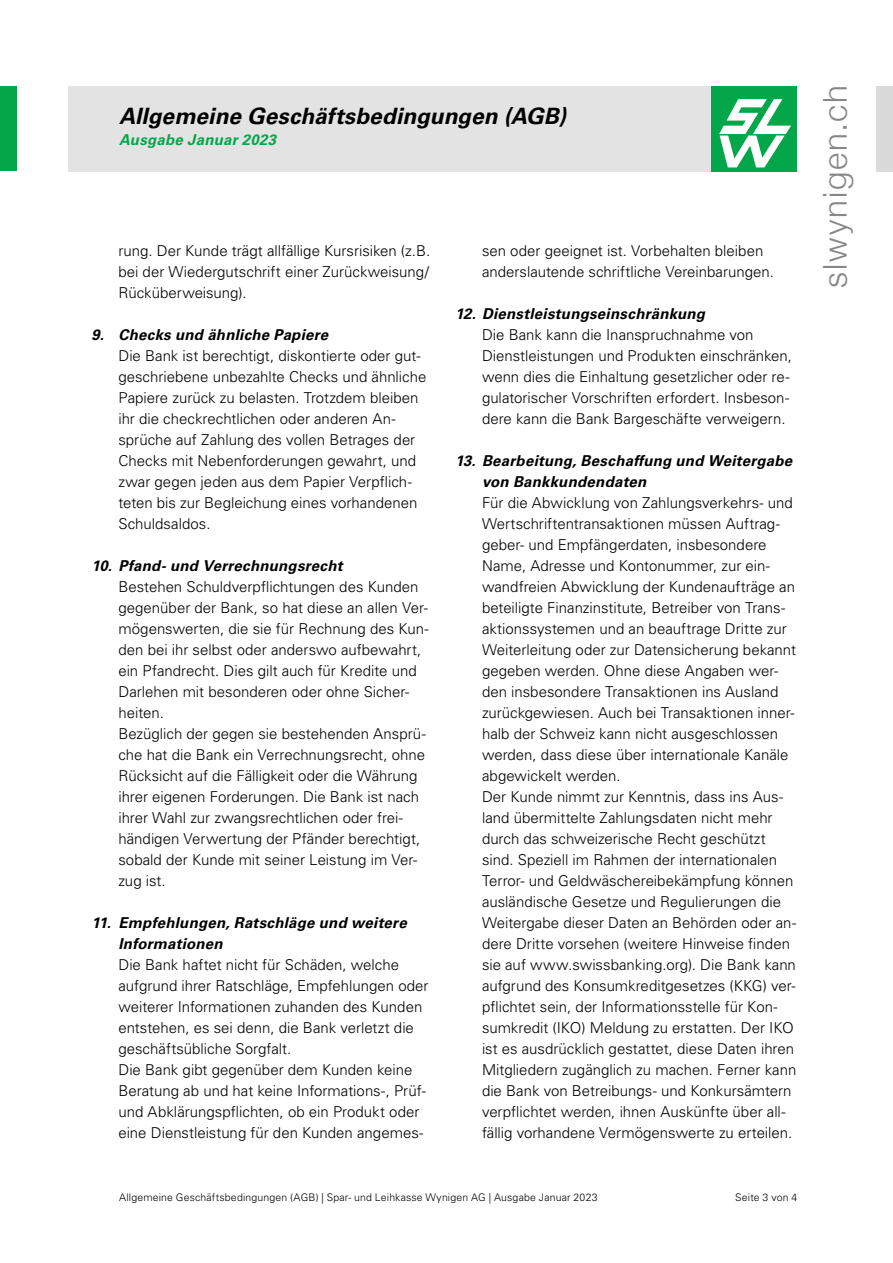
<style>
.page{position:relative;width:893px;height:1263px;background:#fff}
.page>*{position:absolute;margin:0;border:0;box-sizing:border-box;transform-origin:0 0}
.t1{font:300 33px "Helvetica Neue";letter-spacing:.06em;color:#878787}
.t2{font:italic 700 22.5px "Univers LT Pro 65";letter-spacing:.005em;color:#000}
.t3{font:300 15px/21px "Univers LT Pro 45";color:#000}
.t4{font:italic 700 15px/21px "Univers LT Pro 65";letter-spacing:.015em;color:#000}
.t5{font:italic 700 15px "Univers LT Pro 65";letter-spacing:.015em;color:#04a64a}
.t6{font:300 10.5px "Univers LT Pro 45";letter-spacing:.015em;color:#000}
</style>
<div class="page">
<div style="left:0;top:86px;width:17px;height:85px;background:#04a64a"></div>
<div style="left:68px;top:86px;width:644px;height:85px;background:#e3e3e3"></div>
<div style="left:876px;top:86px;width:17px;height:85px;background:#dadada"></div>
<div style="left:712px;top:86px;width:85px;height:85px;background:#04a64a"></div>
<svg style="left:719px;top:99px;width:72px;height:68px"></svg>
<h2 class="t2" style="left:119px;top:100px;width:448px">Allgemeine Geschäftsbedingungen (AGB)</h2>
<p class="t5" style="left:119px;top:129px;width:158px">Ausgabe Januar 2023</p>
<p class="t3" style="left:118px;top:240px;width:313px;text-align:justify">rung. Der Kunde trägt allfällige Kursrisiken (z.B. bei der Wiedergutschrift einer Zurückweisung/ Rücküberweisung).</p>
<p class="t4" style="left:91px;top:324px;width:238px">9. Checks und ähnliche Papiere</p>
<p class="t3" style="left:118px;top:345px;width:309px">Die Bank ist berechtigt, diskontierte oder gut&shy;geschriebene unbezahlte Checks und ähnliche Papiere zurück zu belasten. Trotzdem bleiben ihr die checkrechtlichen oder anderen An&shy;sprüche auf Zahlung des vollen Betrages der Checks mit Nebenforderungen gewahrt, und zwar gegen jeden aus dem Papier Verpflich&shy;teten bis zur Begleichung eines vorhandenen Schuldsaldos.</p>
<p class="t4" style="left:91px;top:555px;width:253px">10. Pfand- und Verrechnungsrecht</p>
<p class="t3" style="left:118px;top:576px;width:312px">Bestehen Schuldverpflichtungen des Kunden gegenüber der Bank, so hat diese an allen Ver&shy;mögenswerten, die sie für Rechnung des Kun&shy;den bei ihr selbst oder anderswo aufbewahrt, ein Pfandrecht. Dies gilt auch für Kredite und Darlehen mit besonderen oder ohne Sicher&shy;heiten.<br>Bezüglich der gegen sie bestehenden Ansprü&shy;che hat die Bank ein Verrechnungsrecht, ohne Rücksicht auf die Fälligkeit oder die Währung ihrer eigenen Forderungen. Die Bank ist nach ihrer Wahl zur zwangsrechtlichen oder frei&shy;händigen Verwertung der Pfänder berechtigt, sobald der Kunde mit seiner Leistung im Ver&shy;zug ist.</p>
<p class="t4" style="left:118px;top:912px;width:290px;text-indent:-27px">11. Empfehlungen, Ratschläge und weitere<br>Informationen</p>
<p class="t3" style="left:118px;top:954px;width:312px">Die Bank haftet nicht für Schäden, welche aufgrund ihrer Ratschläge, Empfehlungen oder weiterer Informationen zuhanden des Kunden entstehen, es sei denn, die Bank verletzt die geschäftsübliche Sorgfalt.<br>Die Bank gibt gegenüber dem Kunden keine Beratung ab und hat keine Informations-, Prüf&shy;und Abklärungspflichten, ob ein Produkt oder eine Dienstleistung für den Kunden angemes-</p>
<p class="t3" style="left:482px;top:240px;width:294px">sen oder geeignet ist. Vorbehalten bleiben anderslautende schriftliche Vereinbarungen.</p>
<p class="t4" style="left:455px;top:303px;width:252px">12. Dienstleistungseinschränkung</p>
<p class="t3" style="left:482px;top:324px;width:312px">Die Bank kann die Inanspruchnahme von Dienstleistungen und Produkten einschränken, wenn dies die Einhaltung gesetzlicher oder re&shy;gulatorischer Vorschriften erfordert. Insbeson&shy;dere kann die Bank Bargeschäfte verweigern.</p>
<p class="t4" style="left:482px;top:450px;width:312px;text-indent:-27px">13. Bearbeitung, Beschaffung und Weitergabe von Bankkundendaten</p>
<p class="t3" style="left:482px;top:492px;width:316px">Für die Abwicklung von Zahlungsverkehrs- und Wertschriftentransaktionen müssen Auftrag&shy;geber- und Empfängerdaten, insbesondere Name, Adresse und Kontonummer, zur ein&shy;wandfreien Abwicklung der Kundenaufträge an beteiligte Finanzinstitute, Betreiber von Trans&shy;aktionssystemen und an beauftrage Dritte zur Weiterleitung oder zur Datensicherung bekannt gegeben werden. Ohne diese Angaben wer&shy;den insbesondere Transaktionen ins Ausland zurückgewiesen. Auch bei Transaktionen inner&shy;halb der Schweiz kann nicht ausgeschlossen werden, dass diese über internationale Kanäle abgewickelt werden.<br>Der Kunde nimmt zur Kenntnis, dass ins Aus&shy;land übermittelte Zahlungsdaten nicht mehr durch das schweizerische Recht geschützt sind. Speziell im Rahmen der internationalen Terror- und Geldwäschereibekämpfung können ausländische Gesetze und Regulierungen die Weitergabe dieser Daten an Behörden oder an&shy;dere Dritte vorsehen (weitere Hinweise finden sie auf www.swissbanking.org). Die Bank kann aufgrund des Konsumkreditgesetzes (KKG) ver&shy;pflichtet sein, der Informationsstelle für Kon&shy;sumkredit (IKO) Meldung zu erstatten. Der IKO ist es ausdrücklich gestattet, diese Daten ihren Mitgliedern zugänglich zu machen. Ferner kann die Bank von Betreibungs- und Konkursämtern verpflichtet werden, ihnen Auskünfte über all&shy;fällig vorhandene Vermögenswerte zu erteilen.</p>
<p class="t6" style="left:119px;top:1191px;width:480px">Allgemeine Geschäftsbedingungen (AGB) | Spar- und Leihkasse Wynigen AG | Ausgabe Januar 2023</p>
<p class="t6" style="left:735px;top:1191px;width:64px">Seite 3 von 4</p>
<h1 class="t1" style="left:808px;top:288px;width:205px;rotate:-90deg">slwynigen.ch</h1>
</div>
